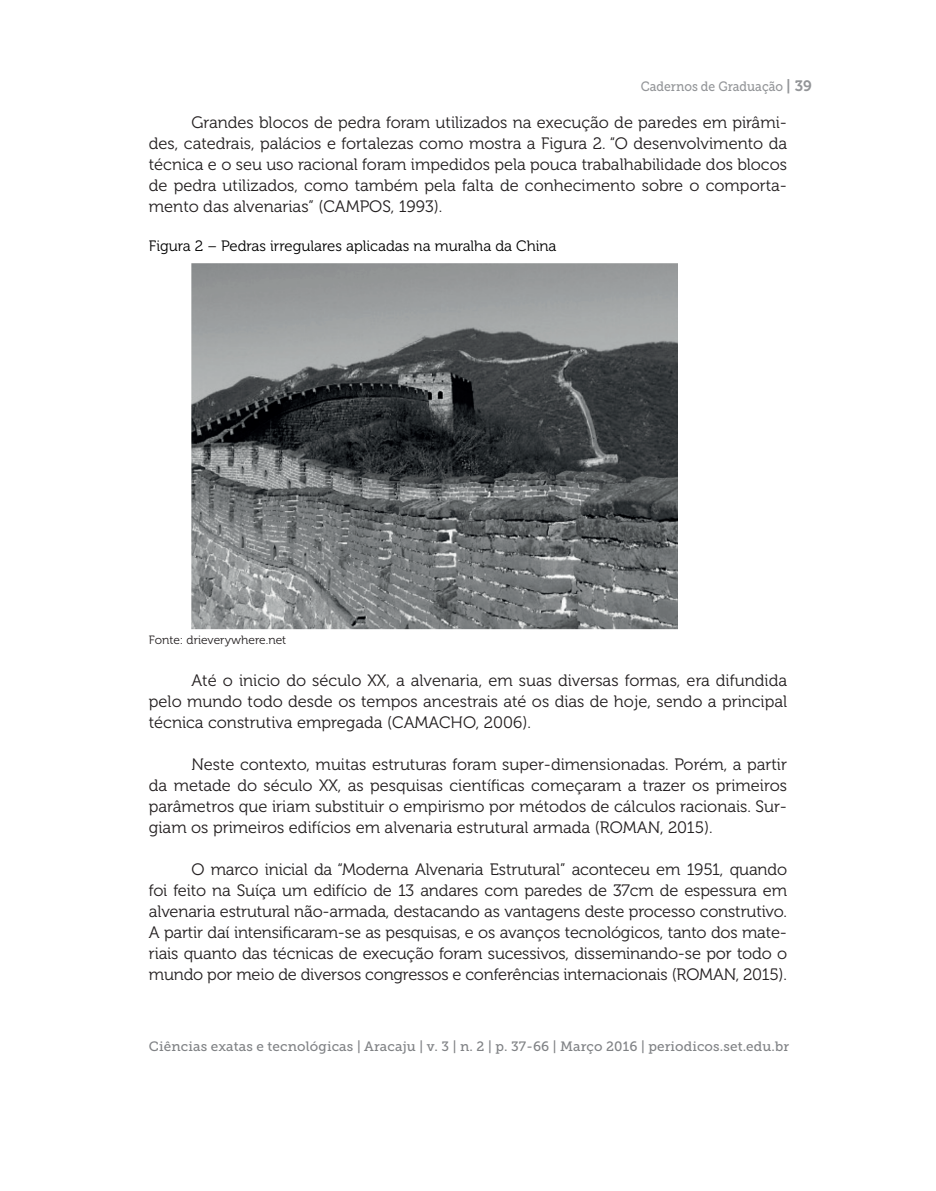
<style>
.page{position:relative;width:936px;height:1191px;background:#fff}
.page>*{position:absolute;margin:0;border:0;box-sizing:border-box;transform-origin:0 0}
.t1{font:16.5px/21px "Museo 300";color:#231f20;text-align:justify}
.t2{font:15px "Museo 300";color:#000}
.t3{font:13.5px "Museo Slab 500";letter-spacing:.01em;color:#808285}
.t4{font:13.5px "Museo Slab 500";color:#939598;scale:.9 1}
.t5{font:12px "Museo 300";color:#231f20}
.s1{font-family:"Museo 700";font-size:15px}
</style>
<div class="page">
<img style="left:191px;top:263px;width:486px;height:366px">
<p class="t4" style="left:640px;top:79px;width:191px">Cadernos de Graduação <span class="s1">| 39</span></p>
<p class="t1" style="left:149px;top:112px;width:639px;text-indent:43px">Grandes blocos de pedra foram utilizados na execução de paredes em pirâmi&shy;des, catedrais, palácios e fortalezas como mostra a Figura 2. “O desenvolvimento da técnica e o seu uso racional foram impedidos pela pouca trabalhabilidade dos blocos de pedra utilizados, como também pela falta de conhecimento sobre o comporta&shy;mento das alvenarias” (CAMPOS, 1993).</p>
<p class="t2" style="left:149px;top:238px;width:409px">Figura 2 – Pedras irregulares aplicadas na muralha da China</p>
<p class="t5" style="left:149px;top:633px;width:139px">Fonte: drieverywhere.net</p>
<p class="t1" style="left:149px;top:670px;width:639px;text-indent:43px">Até o inicio do século XX, a alvenaria, em suas diversas formas, era difundida pelo mundo todo desde os tempos ancestrais até os dias de hoje, sendo a principal técnica construtiva empregada (CAMACHO, 2006).</p>
<p class="t1" style="left:149px;top:754px;width:639px;text-indent:43px">Neste contexto, muitas estruturas foram super-dimensionadas. Porém, a partir da metade do século XX, as pesquisas científicas começaram a trazer os primeiros parâmetros que iriam substituir o empirismo por métodos de cálculos racionais. Sur&shy;giam os primeiros edifícios em alvenaria estrutural armada (ROMAN, 2015).</p>
<p class="t1" style="left:149px;top:859px;width:639px;text-indent:43px">O marco inicial da “Moderna Alvenaria Estrutural” aconteceu em 1951, quando foi feito na Suíça um edifício de 13 andares com paredes de 37cm de espessura em alvenaria estrutural não-armada, destacando as vantagens deste processo construtivo.<br>A partir daí intensificaram-se as pesquisas, e os avanços tecnológicos, tanto dos mate&shy;riais quanto das técnicas de execução foram sucessivos, disseminando-se por todo o mundo por meio de diversos congressos e conferências internacionais (ROMAN, 2015).</p>
<p class="t3" style="left:149px;top:1039px;width:642px">Ciências exatas e tecnológicas | Aracaju | v. 3 | n. 2 | p. 37-66 | Março 2016 | periodicos.set.edu.br</p>
</div>
